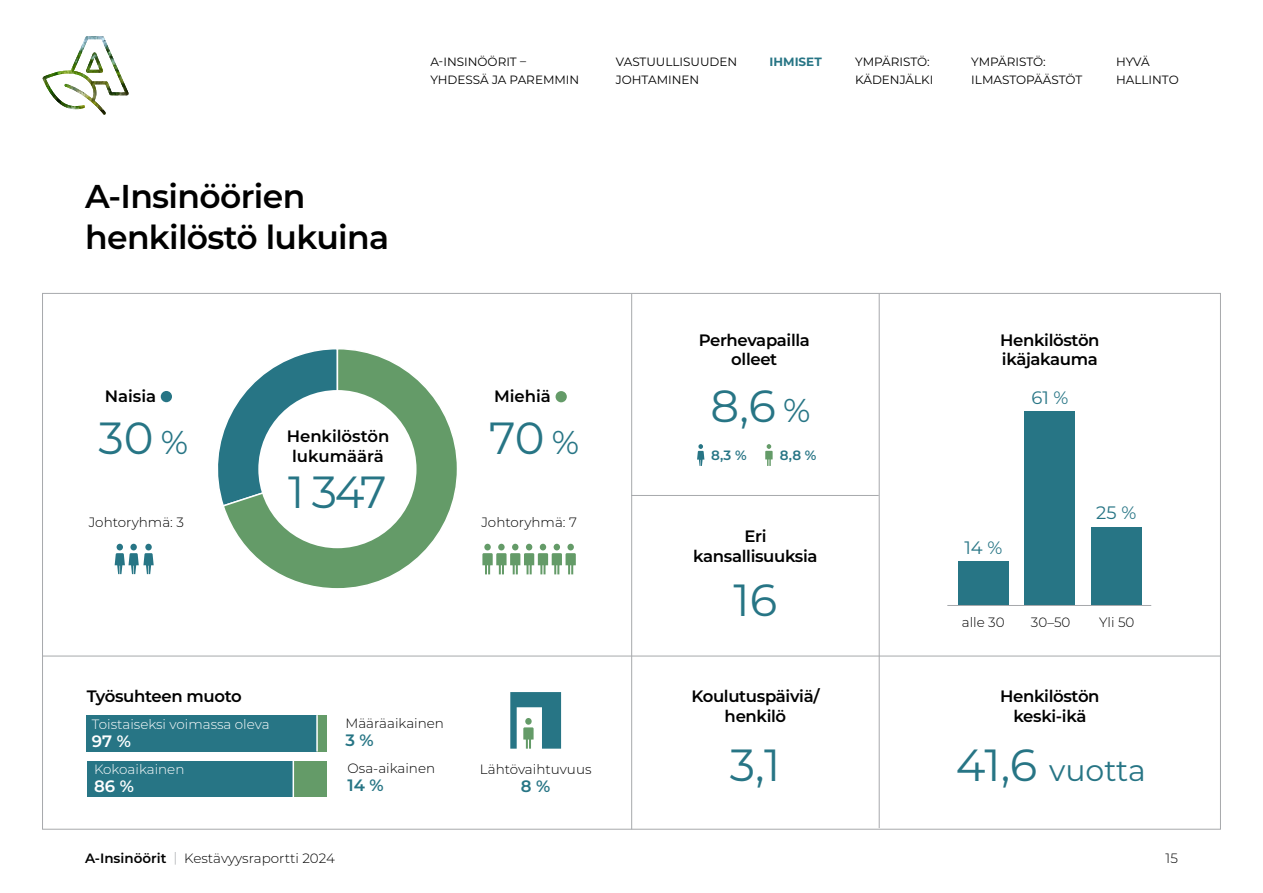
<style>
.page{position:relative;width:1263px;height:893px;background:#fff}
.page>*{position:absolute;margin:0;border:0;box-sizing:border-box;transform-origin:0 0}
.Ingressi_11_15_pt{font:45px "Montserrat";letter-spacing:-.02em;color:#277585}
.H2_Kappaleotsikko{font:600 33px/40.5px "Montserrat";letter-spacing:-.02em;color:#000}
.Ingressi_11_15_pt-2{font:30px "Montserrat";color:#277585}
.Ingressi_11_15_pt-3{font:18px "Montserrat";color:#277585}
.Ingressi_11_15_pt-4{font:600 16.5px/19.5px "Montserrat";letter-spacing:-.02em;color:#000;text-align:center}
.Ingressi_11_15_pt-5{font:600 16.5px "Montserrat";color:#000}
.Leipis_9_13_pt{font:600 16.5px "Montserrat";color:#277585}
.Leipis_9_13_pt-2{font:600 16.5px "Montserrat";color:#fff}
.Leipis_9_13_pt-3{font:300 13.5px "Montserrat";color:#000}
.Leipis_9_13_pt-4{font:300 13.5px "Montserrat";color:#fff}
.Ingressi_11_15_pt-6{font:300 13.5px "Montserrat";color:#000}
.Leipis_9_13_pt-5{font:600 13.5px "Montserrat";color:#277585}
.t1{font:12px/18px "Montserrat";color:#000}
.t2{font:700 12px "Montserrat";color:#277585}
.s1{font-size:33px}
.s2{font-size:45px}
.s3{font-weight:600}
.s4{color:#a7a9ac}
</style>
<div class="page">
<img style="left:42px;top:36px;width:87px;height:79px">
<hr style="left:879px;top:294px;width:1px;height:534px;background:#a7a9ac">
<hr style="left:631px;top:294px;width:1px;height:535px;background:#a7a9ac">
<hr style="left:43px;top:656px;width:1177px;height:1px;background:#a7a9ac">
<hr style="left:631px;top:495px;width:248px;height:1px;background:#a7a9ac">
<div style="left:87px;top:761px;width:206px;height:36px;background:#277585"></div>
<div style="left:87px;top:715px;width:230px;height:36px;background:#277585"></div>
<div style="left:317px;top:715px;width:10px;height:36px;background:#649b68"></div>
<div style="left:293px;top:761px;width:34px;height:36px;background:#649b68"></div>
<hr style="left:316px;top:715px;width:2px;height:36px;background:#fff">
<hr style="left:293px;top:759px;width:1px;height:39px;background:#fff">
<svg style="left:218px;top:443px;width:3px;height:51px"></svg>
<svg style="left:221px;top:349px;width:236px;height:240px"></svg>
<div style="left:258px;top:390px;width:158px;height:158px;background:#fff;border-radius:50%"></div>
<div style="left:161px;top:391px;width:11px;height:11px;background:#277585;border-radius:50%"></div>
<div style="left:555px;top:391px;width:12px;height:11px;background:#649b68;border-radius:50%"></div>
<svg style="left:482px;top:544px;width:94px;height:30px"></svg>
<svg style="left:115px;top:544px;width:39px;height:30px"></svg>
<svg style="left:765px;top:444px;width:8px;height:22px"></svg>
<svg style="left:697px;top:444px;width:7px;height:22px"></svg>
<div style="left:1091px;top:527px;width:50px;height:78px;background:#277585"></div>
<div style="left:1025px;top:411px;width:50px;height:194px;background:#277585"></div>
<div style="left:958px;top:561px;width:51px;height:44px;background:#277585"></div>
<hr style="left:947px;top:605px;width:204px;height:1px;background:#a7a9ac">
<svg style="left:510px;top:692px;width:51px;height:57px"></svg>
<p class="t1" style="left:430px;top:52px;width:150px">A-INSINÖÖRIT –<br>YHDESSÄ JA PAREMMIN</p>
<p class="t1" style="left:616px;top:52px;width:123px">VASTUULLISUUDEN<br>JOHTAMINEN</p>
<p class="t2" style="left:770px;top:53px;width:54px">IHMISET</p>
<p class="t1" style="left:855px;top:52px;width:80px">YMPÄRISTÖ:<br>KÄDENJÄLKI</p>
<p class="t1" style="left:971px;top:52px;width:113px">YMPÄRISTÖ:<br>ILMASTOPÄÄSTÖT</p>
<p class="t1" style="left:1116px;top:52px;width:64px">HYVÄ<br>HALLINTO</p>
<h2 class="H2_Kappaleotsikko" style="left:85px;top:175px;width:305px">A-Insinöörien henkilöstö lukuina</h2>
<p class="Ingressi_11_15_pt-4" style="left:105px;top:386px;width:53px">Naisia</p>
<p class="Ingressi_11_15_pt" style="left:98px;top:407px;width:91px">30 <span class="s1">%</span></p>
<p class="Ingressi_11_15_pt-5" style="left:287px;top:425px;width:104px">Henkilöstön</p>
<p class="Ingressi_11_15_pt-5" style="left:292px;top:444px;width:93px">lukumäärä</p>
<p class="Ingressi_11_15_pt" style="left:288px;top:461px;width:100px">1 347</p>
<p class="Ingressi_11_15_pt-4" style="left:494px;top:386px;width:58px">Miehiä</p>
<p class="Ingressi_11_15_pt" style="left:489px;top:407px;width:92px">70 <span class="s1">%</span></p>
<p class="Leipis_9_13_pt-3" style="left:89px;top:513px;width:97px">Johtoryhmä: 3</p>
<p class="Leipis_9_13_pt-3" style="left:481px;top:513px;width:97px">Johtoryhmä: 7</p>
<p class="Ingressi_11_15_pt-4" style="left:87px;top:686px;width:157px">Työsuhteen muoto</p>
<p class="Leipis_9_13_pt-4" style="left:92px;top:715px;width:179px">Toistaiseksi voimassa oleva</p>
<p class="Leipis_9_13_pt-2" style="left:92px;top:729px;width:41px">97 %</p>
<p class="Leipis_9_13_pt-4" style="left:94px;top:760px;width:92px">Kokoaikainen</p>
<p class="Leipis_9_13_pt-2" style="left:94px;top:775px;width:41px">86 %</p>
<p class="Leipis_9_13_pt-3" style="left:345px;top:714px;width:100px">Määräaikainen</p>
<p class="Leipis_9_13_pt" style="left:345px;top:728px;width:30px">3 %</p>
<p class="Leipis_9_13_pt-3" style="left:348px;top:759px;width:89px">Osa-aikainen</p>
<p class="Leipis_9_13_pt" style="left:348px;top:774px;width:38px">14 %</p>
<p class="Leipis_9_13_pt-3" style="left:480px;top:760px;width:113px">Lähtövaihtuvuus</p>
<p class="Leipis_9_13_pt" style="left:521px;top:774px;width:31px">8 %</p>
<p class="Ingressi_11_15_pt-4" style="left:699px;top:329px;width:113px">Perhevapailla olleet</p>
<p class="Ingressi_11_15_pt" style="left:710px;top:375px;width:102px">8,6 <span class="s1">%</span></p>
<p class="Leipis_9_13_pt-5" style="left:711px;top:446px;width:37px">8,3 %</p>
<p class="Leipis_9_13_pt-5" style="left:780px;top:446px;width:38px">8,8 %</p>
<p class="Ingressi_11_15_pt-4" style="left:693px;top:526px;width:126px">Eri kansallisuuksia</p>
<p class="Ingressi_11_15_pt" style="left:734px;top:569px;width:45px">16</p>
<p class="Ingressi_11_15_pt-4" style="left:1000px;top:329px;width:101px;text-align:left">Henkilöstön ikäjakauma</p>
<p class="Ingressi_11_15_pt-3" style="left:1031px;top:385px;width:39px">61 %</p>
<p class="Ingressi_11_15_pt-3" style="left:964px;top:535px;width:40px">14 %</p>
<p class="Ingressi_11_15_pt-3" style="left:1096px;top:501px;width:42px">25 %</p>
<p class="Ingressi_11_15_pt-6" style="left:962px;top:613px;width:44px">alle 30</p>
<p class="Ingressi_11_15_pt-6" style="left:1031px;top:613px;width:41px">30–50</p>
<p class="Ingressi_11_15_pt-6" style="left:1099px;top:613px;width:37px">Yli 50</p>
<p class="Ingressi_11_15_pt-4" style="left:691px;top:686px;width:130px">Koulutuspäiviä/ henkilö</p>
<p class="Ingressi_11_15_pt-4" style="left:1000px;top:686px;width:101px">Henkilöstön keski-ikä</p>
<p class="Ingressi_11_15_pt" style="left:730px;top:734px;width:52px">3,1</p>
<p class="Ingressi_11_15_pt-2" style="left:956px;top:750px;width:192px"><span class="s2">41,6</span> vuotta</p>
<p class="Leipis_9_13_pt-3" style="left:85px;top:849px;width:251px"><span class="s3">A-Insinöörit</span> <span class="s4">|</span> Kestävyysraportti 2024</p>
<p class="Leipis_9_13_pt-3" style="left:1165px;top:849px;width:14px">15</p>
</div>
